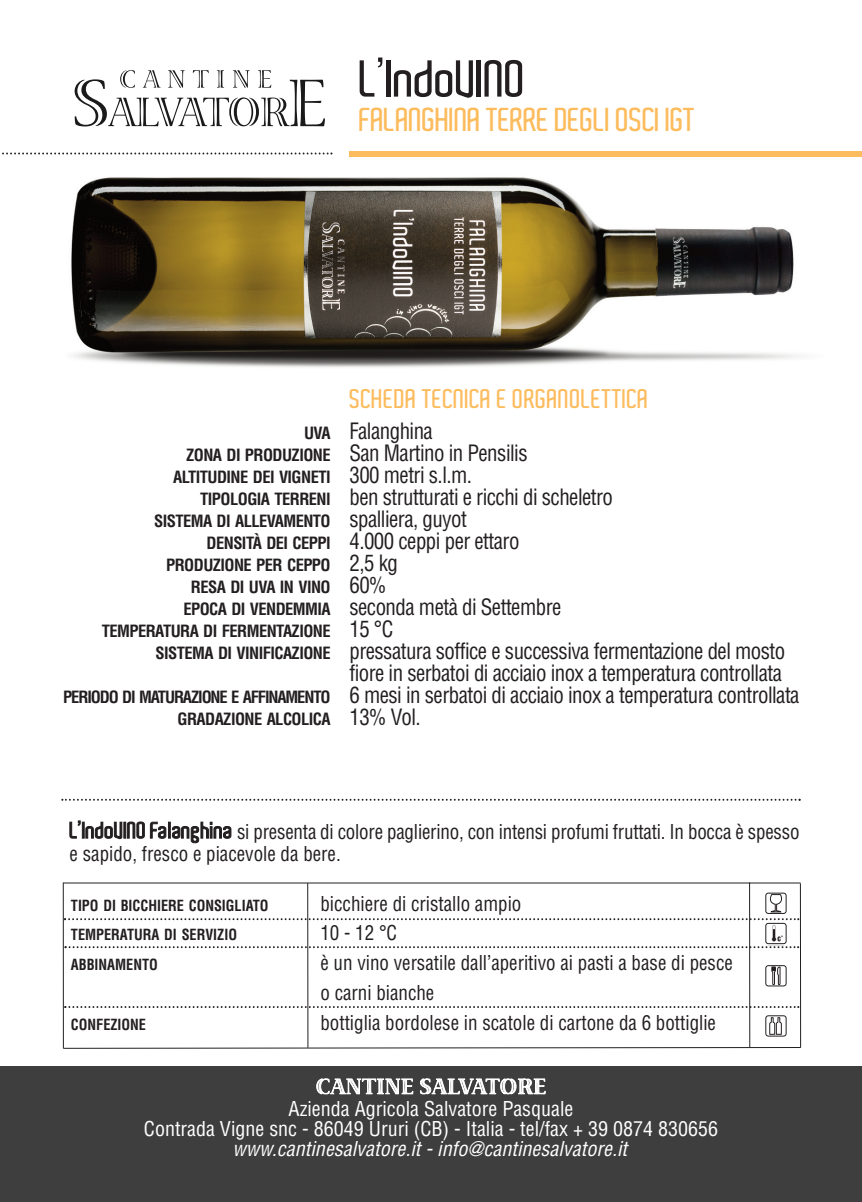
<style>
.page{position:relative;width:862px;height:1202px;background:#fff}
.page>*{position:absolute;margin:0;border:0;box-sizing:border-box;transform-origin:0 0}
.t1{font:600 50px "Aldo";letter-spacing:-.025em;color:#231f20}
.t2{font:600 32px "Aldo";letter-spacing:-.025em;color:#fcbc5e}
.t3{font:600 26px "Aldo";color:#fcbc5e}
.t4{font:condensed 22px/22px "Helvetica";letter-spacing:-.025em;color:#231f20;scale:.95 1}
.t5{font:condensed 20px/22px "Helvetica";color:#231f20;scale:.95 1}
.t6{font:condensed 20px/20px "Helvetica";color:#fff;text-align:center}
.t7{font:italic condensed 20px "Helvetica";letter-spacing:.005em;color:#fff}
.t8{font:700 condensed 16.4px/22px "Helvetica";letter-spacing:-.035em;color:#231f20;text-align:right}
.t9{font:700 condensed 16.4px/22px "Helvetica";letter-spacing:-.065em;color:#231f20;text-align:right}
.t10{font:700 condensed 15px "Helvetica";color:#231f20;scale:.95 1}
.s1{font-family:"Aldo";font-weight:600;font-stretch:normal;font-size:22px}
</style>
<div class="page">
<div style="left:0;top:1066px;width:862px;height:136px;background:#3e3e3f"></div>
<svg style="left:316px;top:1079px;width:97px;height:15px"></svg>
<svg style="left:420px;top:1079px;width:125px;height:15px"></svg>
<svg style="left:2px;top:152px;width:330px;height:2px"></svg>
<svg style="left:61px;top:799px;width:739px;height:2px"></svg>
<svg style="left:75px;top:70px;width:250px;height:56px"></svg>
<img style="left:71px;top:177px;width:731px;height:191px">
<svg style="left:62px;top:1046px;width:738px;height:3px"></svg>
<hr style="left:63px;top:882px;width:737px;height:1px;background:#231f20">
<hr style="left:63px;top:882px;width:1px;height:166px;background:#231f20">
<hr style="left:307px;top:883px;width:1px;height:165px;background:#231f20">
<hr style="left:749px;top:882px;width:1px;height:165px;background:#231f20">
<hr style="left:800px;top:883px;width:1px;height:165px;background:#231f20">
<svg style="left:64px;top:1006px;width:735px;height:2px"></svg>
<div style="left:765px;top:893px;width:21px;height:21px;border:1px solid #231f20;border-radius:3px"></div>
<svg style="left:770px;top:894px;width:12px;height:18px"></svg>
<svg style="left:64px;top:918px;width:735px;height:30px"></svg>
<div style="left:765px;top:923px;width:21px;height:21px;border:1px solid #231f20;border-radius:3px"></div>
<div style="left:765px;top:965px;width:21px;height:21px;border:1px solid #231f20;border-radius:3px"></div>
<svg style="left:771px;top:967px;width:9px;height:18px"></svg>
<div style="left:765px;top:1015px;width:21px;height:21px;border:1px solid #231f20;border-radius:3px"></div>
<svg style="left:769px;top:1017px;width:12px;height:18px"></svg>
<div style="left:349px;top:151px;width:513px;height:5px;background:#fcbc5e"></div>
<h1 class="t1" style="left:360px;top:51px;width:169px">L’IndoVINO</h1>
<h2 class="t2" style="left:360px;top:102px;width:338px">FALANGHINA TERRE DEGLI OSCI IGT</h2>
<p class="t8" style="left:102px;top:423px;width:230px">UVA<br>ZONA DI PRODUZIONE<br>ALTITUDINE DEI VIGNETI<br>TIPOLOGIA TERRENI<br>SISTEMA DI ALLEVAMENTO<br>DENSITÀ DEI CEPPI<br>PRODUZIONE PER CEPPO<br>RESA DI UVA IN VINO<br>EPOCA DI VENDEMMIA<br>TEMPERATURA DI FERMENTAZIONE<br>SISTEMA DI VINIFICAZIONE</p>
<p class="t9" style="left:63px;top:687px;width:269px">PERIODO DI MATURAZIONE E AFFINAMENTO<br>GRADAZIONE ALCOLICA</p>
<p class="t3" style="left:350px;top:385px;width:301px">SCHEDA TECNICA E ORGANOLETTICA</p>
<p class="t4" style="left:349px;top:421px;width:475px">Falanghina<br>San Martino in Pensilis<br>300 metri s.l.m.<br>ben strutturati e ricchi di scheletro<br>spalliera, guyot<br>4.000 ceppi per ettaro<br>2,5 kg<br>60%<br>seconda metà di Settembre<br>15 °C<br>pressatura soffice e successiva fermentazione del mosto fiore in serbatoi di acciaio inox a temperatura controllata<br>6 mesi in serbatoi di acciaio inox a temperatura controllata<br>13% Vol.</p>
<p class="t5" style="left:70px;top:822px;width:770px"><span class="s1">L’IndoVINO Falanghina</span> si presenta di colore paglierino, con intensi profumi fruttati. In bocca è spesso e sapido, fresco e piacevole da bere.</p>
<p class="t10" style="left:71px;top:899px;width:210px">TIPO DI BICCHIERE CONSIGLIATO</p>
<p class="t5" style="left:320px;top:894px;width:213px">bicchiere di cristallo ampio</p>
<p class="t10" style="left:71px;top:929px;width:176px">TEMPERATURA DI SERVIZIO</p>
<p class="t5" style="left:320px;top:924px;width:82px">10 - 12 °C</p>
<p class="t10" style="left:71px;top:959px;width:93px">ABBINAMENTO</p>
<p class="t5" style="left:320px;top:950px;width:436px;line-height:29.8px">è un vino versatile dall’aperitivo ai pasti a base di pesce o carni bianche</p>
<p class="t10" style="left:71px;top:1019px;width:81px">CONFEZIONE</p>
<p class="t5" style="left:320px;top:1013px;width:418px">bottiglia bordolese in scatole di cartone da 6 bottiglie</p>
<p class="t6" style="left:144px;top:1101px;width:575px">Azienda Agricola Salvatore Pasquale<br>Contrada Vigne snc - 86049 Ururi (CB) - Italia - tel/fax + 39 0874 830656</p>
<p class="t7" style="left:232px;top:1141px;width:396px">www.cantinesalvatore.it - info@cantinesalvatore.it</p>
</div>
